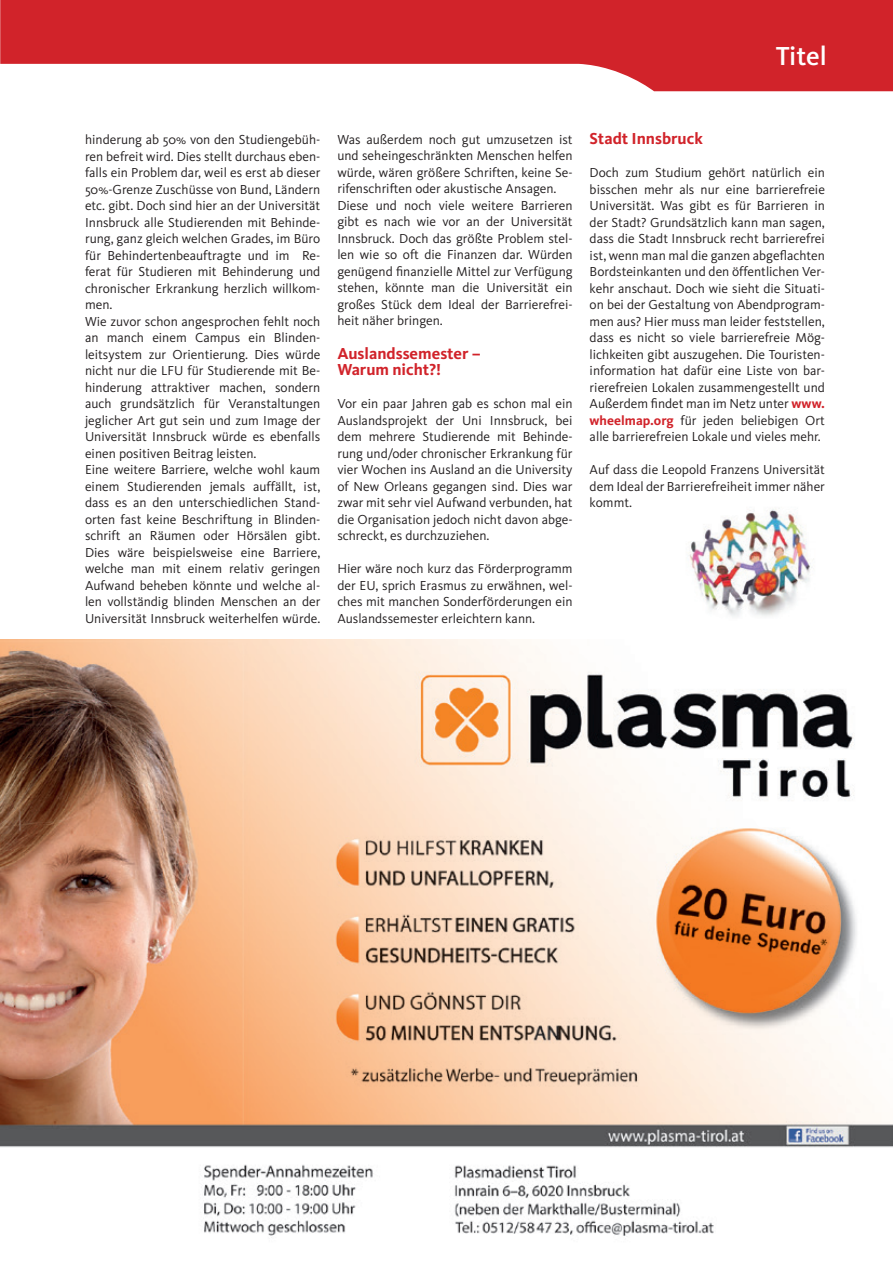
<style>
.page{position:relative;width:893px;height:1263px;background:#fff}
.page>*{position:absolute;margin:0;border:0;box-sizing:border-box;transform-origin:0 0}
.t1{font:500 27px "Kievit";color:#fff}
.t2{font:700 16.5px/16.5px "Kievit";color:#d1232a}
.t3{font:13.5px/16.5px "Kievit";color:#231f20;text-align:justify}
.s1{font-weight:700;color:#d1232a}
</style>
<div class="page">
<svg style="left:0;top:0;width:893px;height:91px;fill:#d1232a"></svg>
<img style="left:0;top:639px;width:893px;height:599px">
<img style="left:689px;top:509px;width:123px;height:108px">
<h1 class="t1" style="left:776px;top:40px;width:53px">Titel</h1>
<p class="t3" style="left:85px;top:131px;width:237px;text-align:left">hinderung ab 50% von den Studiengebüh&shy;ren befreit wird. Dies stellt durchaus eben&shy;falls ein Problem dar, weil es erst ab dieser 50%-Grenze Zuschüsse von Bund, Ländern etc. gibt. Doch sind hier an der Universität Innsbruck alle Studierenden mit Behinde&shy;rung, ganz gleich welchen Grades, im Büro für Behindertenbeauftragte und im Re&shy;ferat für Studieren mit Behinderung und chronischer Erkrankung herzlich willkom&shy;men.<br>Wie zuvor schon angesprochen fehlt noch an manch einem Campus ein Blinden&shy;leitsystem zur Orientierung. Dies würde nicht nur die LFU für Studierende mit Be&shy;hinderung attraktiver machen, sondern auch grundsätzlich für Veranstaltungen jeglicher Art gut sein und zum Image der Universität Innsbruck würde es ebenfalls einen positiven Beitrag leisten.<br>Eine weitere Barriere, welche wohl kaum einem Studierenden jemals auffällt, ist, dass es an den unterschiedlichen Stand&shy;orten fast keine Beschriftung in Blinden&shy;schrift an Räumen oder Hörsälen gibt.<br>Dies wäre beispielsweise eine Barriere, welche man mit einem relativ geringen Aufwand beheben könnte und welche al&shy;len vollständig blinden Menschen an der Universität Innsbruck weiterhelfen würde.</p>
<p class="t3" style="left:337px;top:131px;width:237px;text-align:left">Was außerdem noch gut umzusetzen ist und seheingeschränkten Menschen helfen würde, wären größere Schriften, keine Se&shy;rifenschriften oder akustische Ansagen.<br>Diese und noch viele weitere Barrieren gibt es nach wie vor an der Universität Innsbruck. Doch das größte Problem stel&shy;len wie so oft die Finanzen dar. Würden genügend finanzielle Mittel zur Verfügung stehen, könnte man die Universität ein großes Stück dem Ideal der Barrierefrei&shy;heit näher bringen.</p>
<p class="t2" style="left:337px;top:345px;width:145px">Auslandssemester –<br>Warum nicht?!</p>
<p class="t3" style="left:337px;top:395px;width:237px">Vor ein paar Jahren gab es schon mal ein Auslandsprojekt der Uni Innsbruck, bei dem mehrere Studierende mit Behinde&shy;rung und/oder chronischer Erkrankung für vier Wochen ins Ausland an die University of New Orleans gegangen sind. Dies war zwar mit sehr viel Aufwand verbunden, hat die Organisation jedoch nicht davon abge&shy;schreckt, es durchzuziehen.</p>
<p class="t3" style="left:337px;top:560px;width:237px">Hier wäre noch kurz das Förderprogramm der EU, sprich Erasmus zu erwähnen, wel&shy;ches mit manchen Sonderförderungen ein Auslandssemester erleichtern kann.</p>
<p class="t2" style="left:590px;top:130px;width:115px">Stadt Innsbruck</p>
<p class="t3" style="left:590px;top:164px;width:237px">Doch zum Studium gehört natürlich ein bisschen mehr als nur eine barrierefreie Universität. Was gibt es für Barrieren in der Stadt? Grundsätzlich kann man sagen, dass die Stadt Innsbruck recht barrierefrei ist, wenn man mal die ganzen abgeflachten Bordsteinkanten und den öffentlichen Ver&shy;kehr anschaut. Doch wie sieht die Situati&shy;on bei der Gestaltung von Abendprogram&shy;men aus? Hier muss man leider feststellen, dass es nicht so viele barrierefreie Mög&shy;lichkeiten gibt auszugehen. Die Touristen&shy;information hat dafür eine Liste von bar&shy;rierefreien Lokalen zusammengestellt und Außerdem findet man im Netz unter <span class="s1">www. wheelmap.org</span> für jeden beliebigen Ort alle barrierefreien Lokale und vieles mehr.</p>
<p class="t3" style="left:590px;top:461px;width:237px">Auf dass die Leopold Franzens Universität dem Ideal der Barrierefreiheit immer näher kommt.</p>
</div>
